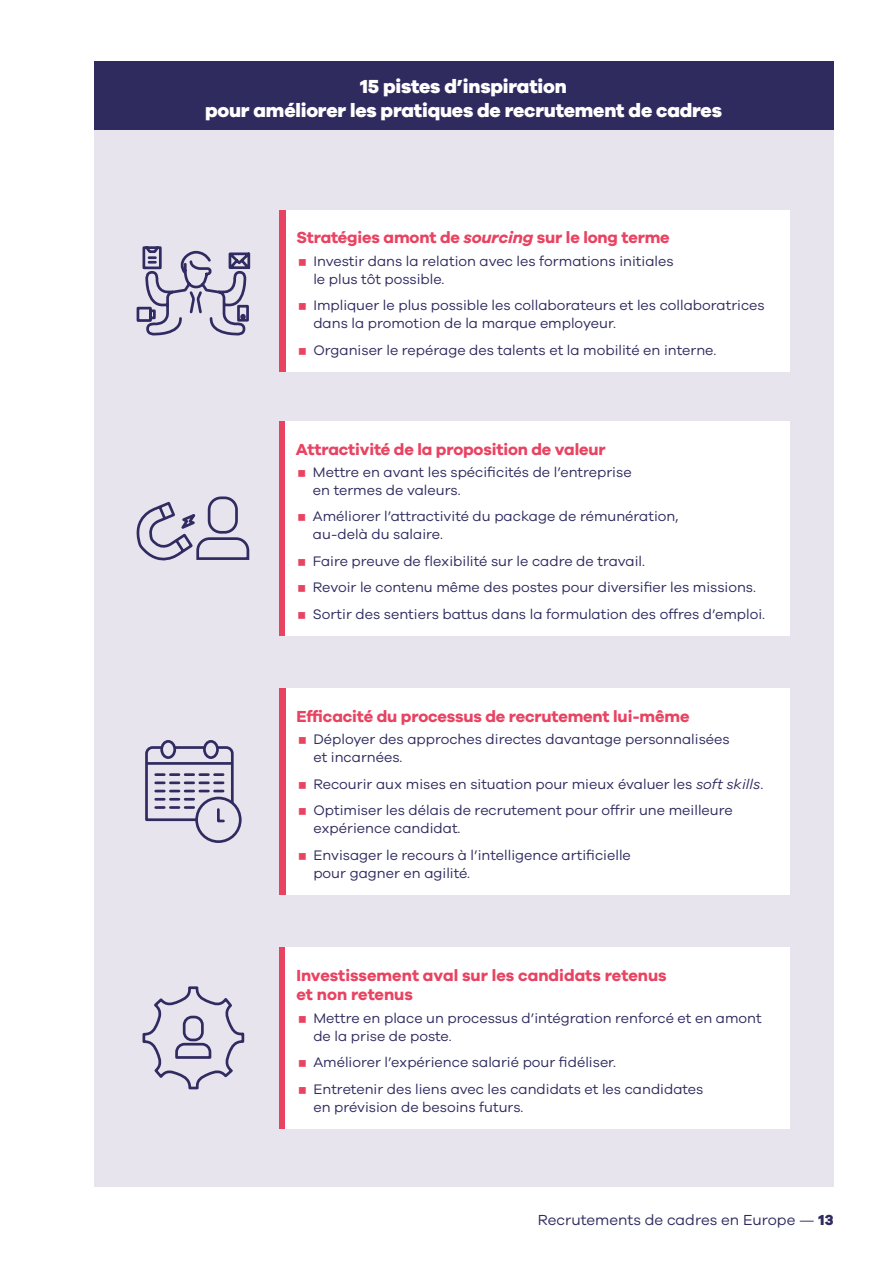
<style>
.page{position:relative;width:893px;height:1263px;background:#fff}
.page>*{position:absolute;margin:0;border:0;box-sizing:border-box;transform-origin:0 0}
.APEC_Titre01_Schema{font:800 19.5px/23.4px "Galano Grotesque";letter-spacing:-.01em;color:#fff;text-align:center}
.APEC_Title02_Schema{font:700 16.5px/19.8px "Galano Grotesque";letter-spacing:-.01em;color:#e94362}
.t1{font:15px "Galano Grotesque";color:#2f2b5f}
.t2{font:14.25px/18px "Galano Grotesque";color:#2f2b5f}
.s1{font-style:italic}
.s2{font-weight:800}
</style>
<div class="page">
<div style="left:94px;top:61px;width:739px;height:1125px;background:#e7e4ed"></div>
<div style="left:94px;top:61px;width:739px;height:68px;background:#2f2b5f"></div>
<div style="left:279px;top:210px;width:511px;height:162px;background:#fff"></div>
<div style="left:279px;top:210px;width:7px;height:162px;background:#e94362"></div>
<svg style="left:135px;top:129px;width:118px;height:207px"></svg>
<div style="left:279px;top:421px;width:510px;height:215px;background:#fff"></div>
<div style="left:279px;top:421px;width:6px;height:215px;background:#e94362"></div>
<svg style="left:136px;top:496px;width:114px;height:65px"></svg>
<div style="left:279px;top:688px;width:511px;height:207px;background:#fff"></div>
<div style="left:279px;top:688px;width:7px;height:207px;background:#e94362"></div>
<div style="left:160px;top:740px;width:16px;height:19px;border:3px solid #302b61;border-radius:50%"></div>
<div style="left:203px;top:740px;width:16px;height:19px;border:3px solid #302b61;border-radius:50%"></div>
<div style="left:195px;top:797px;width:47px;height:46px;border:3px solid #302b61;border-radius:50%"></div>
<svg style="left:145px;top:745px;width:90px;height:79px"></svg>
<div style="left:279px;top:947px;width:511px;height:182px;background:#fff"></div>
<div style="left:279px;top:947px;width:6px;height:182px;background:#e94362"></div>
<svg style="left:142px;top:986px;width:103px;height:104px"></svg>
<p class="APEC_Titre01_Schema" style="left:205px;top:74px;width:518px">15 pistes d’inspiration<br>pour améliorer les pratiques de recrutement de cadres</p>
<p class="APEC_Title02_Schema" style="left:296px;top:227px;width:375px">Stratégies amont de <span class="s1">sourcing</span> sur le long terme</p>
<p class="t2" style="left:313px;top:251px;width:362px">Investir dans la relation avec les formations initiales le plus tôt possible.</p>
<p class="t2" style="left:313px;top:296px;width:453px">Impliquer le plus possible les collaborateurs et les collaboratrices dans la promotion de la marque employeur.</p>
<p class="t2" style="left:313px;top:340px;width:404px">Organiser le repérage des talents et la mobilité en interne.</p>
<p class="APEC_Title02_Schema" style="left:296px;top:439px;width:311px">Attractivité de la proposition de valeur</p>
<p class="t2" style="left:313px;top:463px;width:320px">Mettre en avant les spécificités de l’entreprise en termes de valeurs.</p>
<p class="t2" style="left:313px;top:507px;width:367px">Améliorer l’attractivité du package de rémunération, au-delà du salaire.</p>
<p class="t2" style="left:313px;top:552px;width:334px">Faire preuve de flexibilité sur le cadre de travail.</p>
<p class="t2" style="left:313px;top:578px;width:445px">Revoir le contenu même des postes pour diversifier les missions.</p>
<p class="t2" style="left:313px;top:605px;width:454px">Sortir des sentiers battus dans la formulation des offres d’emploi.</p>
<p class="APEC_Title02_Schema" style="left:296px;top:706px;width:395px">Efficacité du processus de recrutement lui-même</p>
<p class="t2" style="left:313px;top:730px;width:418px">Déployer des approches directes davantage personnalisées et incarnées.</p>
<p class="t2" style="left:313px;top:774px;width:451px">Recourir aux mises en situation pour mieux évaluer les <span class="s1">soft skills</span>.</p>
<p class="t2" style="left:313px;top:801px;width:421px">Optimiser les délais de recrutement pour offrir une meilleure expérience candidat.</p>
<p class="t2" style="left:313px;top:845px;width:319px">Envisager le recours à l’intelligence artificielle pour gagner en agilité.</p>
<p class="APEC_Title02_Schema" style="left:296px;top:964px;width:372px">Investissement aval sur les candidats retenus et non retenus</p>
<p class="t2" style="left:313px;top:1008px;width:450px">Mettre en place un processus d’intégration renforcé et en amont de la prise de poste.</p>
<p class="t2" style="left:313px;top:1053px;width:304px">Améliorer l’expérience salarié pour fidéliser.</p>
<p class="t2" style="left:313px;top:1079px;width:392px">Entretenir des liens avec les candidats et les candidates en prévision de besoins futurs.</p>
<p class="t1" style="left:538px;top:1211px;width:297px">Recrutements de cadres en Europe — <span class="s2">13</span></p>
</div>
